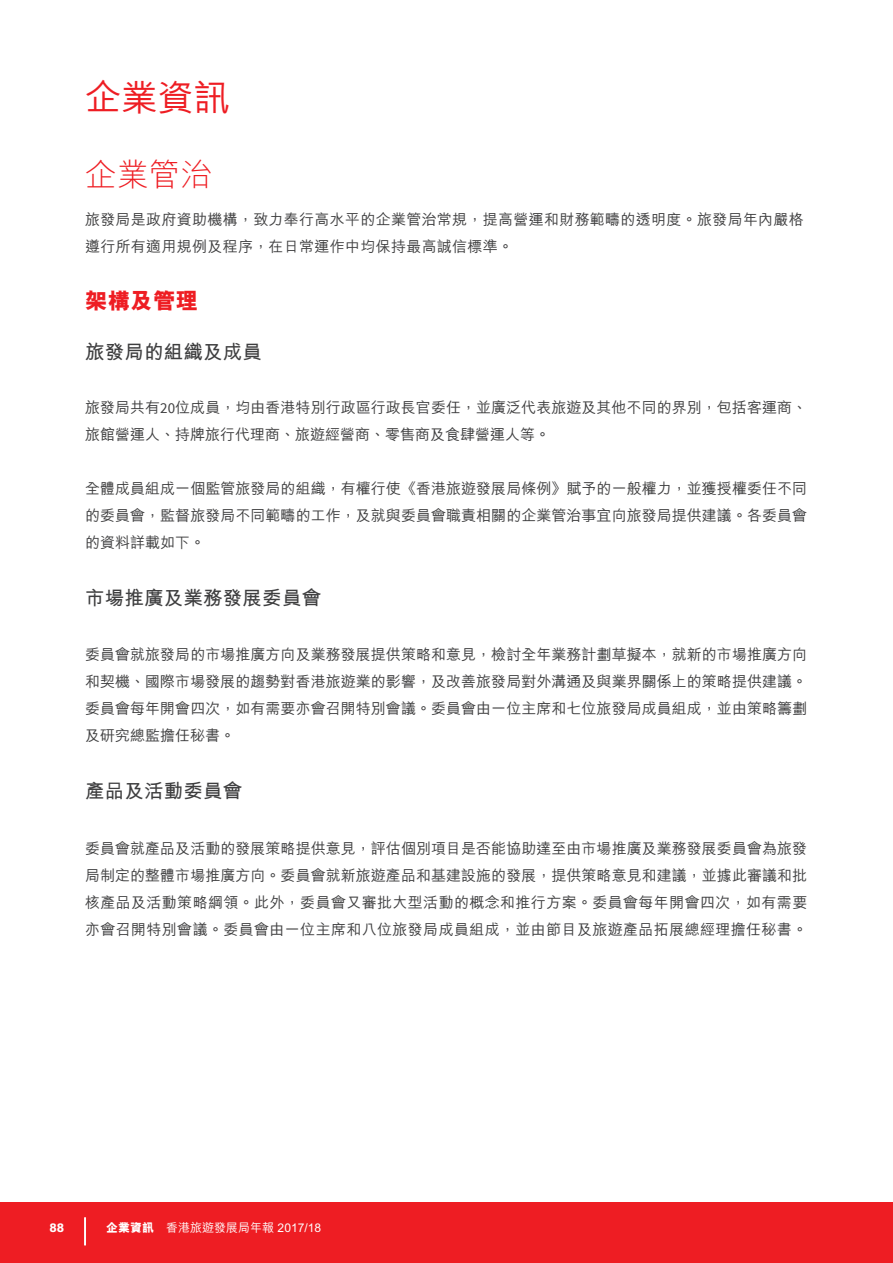
<style>
.page{position:relative;width:893px;height:1263px;background:#fff}
.page>*{position:absolute;margin:0;border:0;box-sizing:border-box;transform-origin:0 0}
.t1{font:500 36px "M Hei HK";color:#ee1d23}
.t2{font:300 31.5px "M Hei HK";color:#ee1d23}
.t3{font:800 22.5px "M Hei HK";letter-spacing:.01em;color:#ee1d23}
.t4{font:700 19.5px "M Hei HK";letter-spacing:.01em;color:#3e3e3f}
.t5{font:500 15px/27px "M Hei HK";letter-spacing:.005em;color:#3e3e3f;text-align:justify}
.t6{font:500 12px "M Hei HK";color:#fff}
.t7{font:800 12px "M Hei HK";color:#fff}
.s1{font-family:"Source Sans Pro";font-weight:400}
.s2{font-weight:800}
</style>
<div class="page">
<div style="left:0;top:1202px;width:893px;height:61px;background:#ee1d23"></div>
<svg style="left:84px;top:1217px;width:2px;height:28px"></svg>
<h1 class="t1" style="left:85px;top:71px;width:147px">企業資訊</h1>
<h2 class="t2" style="left:85px;top:152px;width:128px">企業管治</h2>
<p class="t5" style="left:85px;top:205px;width:720px">旅發局是政府資助機構，致力奉行高水平的企業管治常規，提高營運和財務範疇的透明度。旅發局年內嚴格遵行所有適用規例及程序，在日常運作中均保持最高誠信標準。</p>
<h3 class="t3" style="left:85px;top:286px;width:115px">架構及管理</h3>
<h3 class="t4" style="left:85px;top:337px;width:179px">旅發局的組織及成員</h3>
<p class="t5" style="left:85px;top:393px;width:724px">旅發局共有<span class="s1">20</span>位成員，均由香港特別行政區行政長官委任，並廣泛代表旅遊及其他不同的界別，包括客運商、旅館營運人、持牌旅行代理商、旅遊經營商、零售商及食肆營運人等。</p>
<p class="t5" style="left:85px;top:474px;width:724px">全體成員組成一個監管旅發局的組織，有權行使《香港旅遊發展局條例》賦予的一般權力，並獲授權委任不同的委員會，監督旅發局不同範疇的工作，及就與委員會職責相關的企業管治事宜向旅發局提供建議。各委員會的資料詳載如下。</p>
<h3 class="t4" style="left:85px;top:583px;width:238px">市場推廣及業務發展委員會</h3>
<p class="t5" style="left:85px;top:640px;width:724px">委員會就旅發局的市場推廣方向及業務發展提供策略和意見，檢討全年業務計劃草擬本，就新的市場推廣方向和契機、國際市場發展的趨勢對香港旅遊業的影響，及改善旅發局對外溝通及與業界關係上的策略提供建議。委員會每年開會四次，如有需要亦會召開特別會議。委員會由一位主席和七位旅發局成員組成，並由策略籌劃及研究總監擔任秘書。</p>
<h3 class="t4" style="left:85px;top:777px;width:159px">產品及活動委員會</h3>
<p class="t5" style="left:85px;top:834px;width:724px">委員會就產品及活動的發展策略提供意見，評估個別項目是否能協助達至由市場推廣及業務發展委員會為旅發局制定的整體市場推廣方向。委員會就新旅遊產品和基建設施的發展，提供策略意見和建議，並據此審議和批核產品及活動策略綱領。此外，委員會又審批大型活動的概念和推行方案。委員會每年開會四次，如有需要亦會召開特別會議。委員會由一位主席和八位旅發局成員組成，並由節目及旅遊產品拓展總經理擔任秘書。</p>
<p class="t7" style="left:49px;top:1220px;width:16px">88</p>
<p class="t6" style="left:106px;top:1219px;width:216px"><span class="s2">企業資訊</span> 香港旅遊發展局年報 2017/18</p>
</div>
